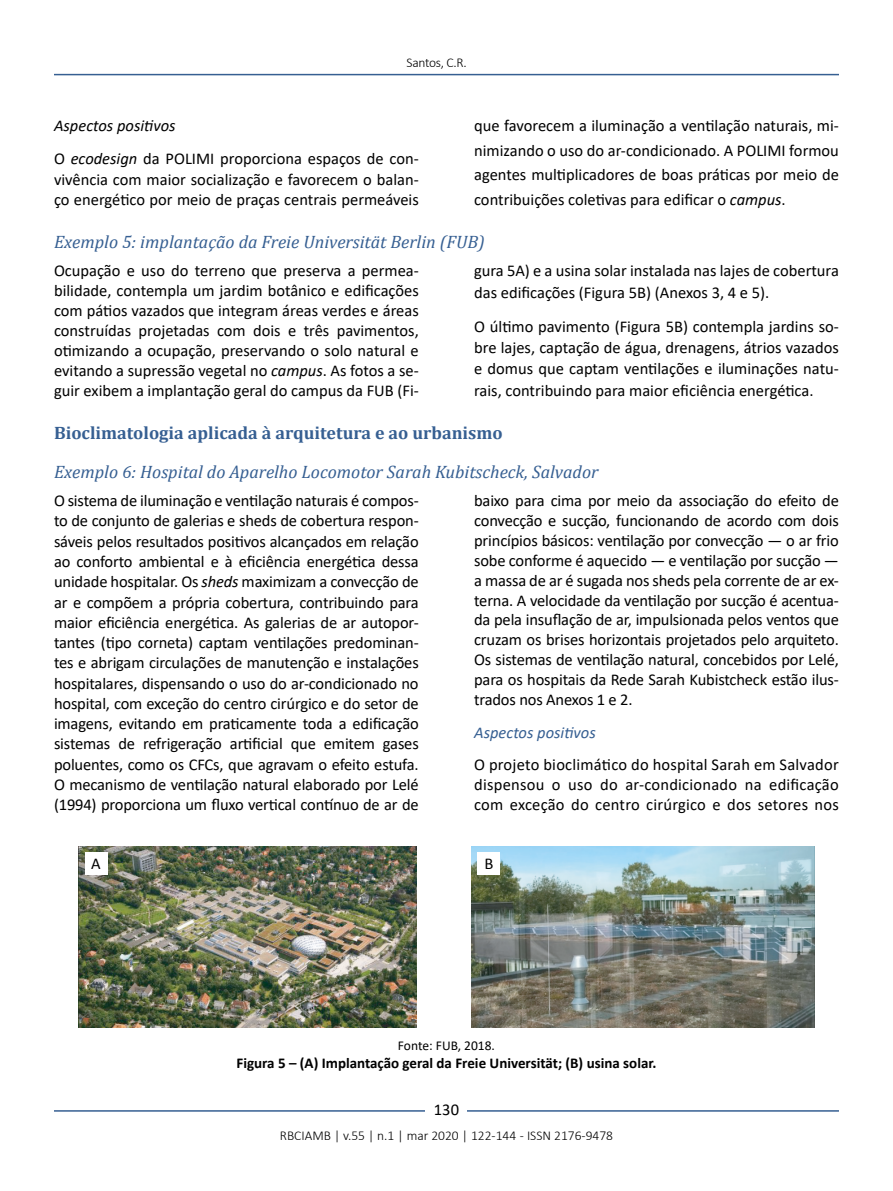
<style>
.page{position:relative;width:893px;height:1191px;background:#fff}
.page>*{position:absolute;margin:0;border:0;box-sizing:border-box;transform-origin:0 0}
.t1{font:italic 18px "Cambria";color:#365f92}
.t2{font:700 18px "Cambria";color:#365f92}
.t3{font:16.5px/19.8px "Calibri";color:#000;text-align:justify}
.t4{font:italic 16.5px "Calibri";color:#365f92}
.t5{font:700 15px "Calibri";color:#000}
.t6{font:300 13.5px "Calibri";color:#000}
.t7{font:13.5px "Calibri";color:#000}
.s1{font-style:italic}
</style>
<div class="page">
<hr style="left:54px;top:74px;width:785px;height:1px;background:#365f92">
<hr style="left:54px;top:1110px;width:785px;height:1px;background:#365f92">
<div style="left:426px;top:1096px;width:41px;height:26px;background:#fff"></div>
<img style="left:79px;top:846px;width:337px;height:181px">
<img style="left:472px;top:846px;width:342px;height:181px">
<div style="left:85px;top:852px;width:22px;height:22px;background:#fff"></div>
<div style="left:478px;top:852px;width:22px;height:22px;background:#fff"></div>
<p class="t6" style="left:406px;top:54px;width:62px">Santos, C.R.</p>
<p class="t3" style="left:474px;top:113px;width:366px;line-height:24.5px">que favorecem a iluminação a ventilação naturais, mi&shy;nimizando o uso do ar-condicionado. A POLIMI formou agentes multiplicadores de boas práticas por meio de contribuições coletivas para edificar o <span class="s1">campus</span>.</p>
<p class="t1" style="left:54px;top:229px;width:432px">Exemplo 5: implantação da Freie Universität Berlin (FUB)</p>
<p class="t3" style="left:54px;top:260px;width:366px">Ocupação e uso do terreno que preserva a permea&shy;bilidade, contempla um jardim botânico e edificações com pátios vazados que integram áreas verdes e áreas construídas projetadas com dois e três pavimentos, otimizando a ocupação, preservando o solo natural e evitando a supressão vegetal no <span class="s1">campus</span>. As fotos a se&shy;guir exibem a implantação geral do campus da FUB (Fi-</p>
<p class="t3" style="left:474px;top:260px;width:366px;line-height:21.3px">gura 5A) e a usina solar instalada nas lajes de cobertura das edificações (Figura 5B) (Anexos 3, 4 e 5).</p>
<p class="t3" style="left:54px;top:109px;width:366px;line-height:32.8px"><span class="s1">Aspectos positivos<br></span>O <span class="s1">ecodesign</span> da POLIMI proporciona espaços de con-</p>
<p class="t3" style="left:54px;top:169px;width:366px">vivência com maior socialização e favorecem o balan&shy;ço energético por meio de praças centrais permeáveis</p>
<p class="t3" style="left:474px;top:315px;width:366px;line-height:21.3px">O último pavimento (Figura 5B) contempla jardins so&shy;bre lajes, captação de água, drenagens, átrios vazados e domus que captam ventilações e iluminações natu&shy;rais, contribuindo para maior eficiência energética.</p>
<p class="t2" style="left:54px;top:420px;width:450px">Bioclimatologia aplicada à arquitetura e ao urbanismo</p>
<p class="t1" style="left:54px;top:459px;width:546px">Exemplo 6: Hospital do Aparelho Locomotor Sarah Kubitscheck, Salvador</p>
<p class="t3" style="left:54px;top:490px;width:366px;line-height:20.2px">O sistema de iluminação e ventilação naturais é compos&shy;to de conjunto de galerias e sheds de cobertura respon&shy;sáveis pelos resultados positivos alcançados em relação ao conforto ambiental e à eficiência energética dessa unidade hospitalar. Os <span class="s1">sheds</span> maximizam a convecção de ar e compõem a própria cobertura, contribuindo para maior eficiência energética. As galerias de ar autopor&shy;tantes (tipo corneta) captam ventilações predominan&shy;tes e abrigam circulações de manutenção e instalações hospitalares, dispensando o uso do ar-condicionado no hospital, com exceção do centro cirúrgico e do setor de imagens, evitando em praticamente toda a edificação sistemas de refrigeração artificial que emitem gases poluentes, como os CFCs, que agravam o efeito estufa.<br>O mecanismo de ventilação natural elaborado por Lelé (1994) proporciona um fluxo vertical contínuo de ar de</p>
<p class="t3" style="left:474px;top:490px;width:366px">baixo para cima por meio da associação do efeito de convecção e sucção, funcionando de acordo com dois princípios básicos: ventilação por convecção — o ar frio sobe conforme é aquecido — e ventilação por sucção — a massa de ar é sugada nos sheds pela corrente de ar ex&shy;terna. A velocidade da ventilação por sucção é acentua&shy;da pela insuflação de ar, impulsionada pelos ventos que cruzam os brises horizontais projetados pelo arquiteto.<br>Os sistemas de ventilação natural, concebidos por Lelé, para os hospitais da Rede Sarah Kubistcheck estão ilus&shy;trados nos Anexos 1 e 2.</p>
<p class="t4" style="left:474px;top:720px;width:123px">Aspectos positivos</p>
<p class="t3" style="left:474px;top:754px;width:366px">O projeto bioclimático do hospital Sarah em Salvador dispensou o uso do ar-condicionado na edificação com exceção do centro cirúrgico e dos setores nos</p>
<p class="t3" style="left:91px;top:853px;width:11px">A</p>
<p class="t3" style="left:484px;top:853px;width:10px">B</p>
<p class="t7" style="left:398px;top:1035px;width:99px">Fonte: FUB, 2018.</p>
<p class="t5" style="left:237px;top:1052px;width:421px">Figura 5 – (A) Implantação geral da Freie Universität; (B) usina solar.</p>
<p class="t3" style="left:434px;top:1099px;width:27px">130</p>
<p class="t6" style="left:280px;top:1126px;width:335px">RBCIAMB | v.55 | n.1 | mar 2020 | 122-144 - ISSN 2176-9478</p>
</div>
